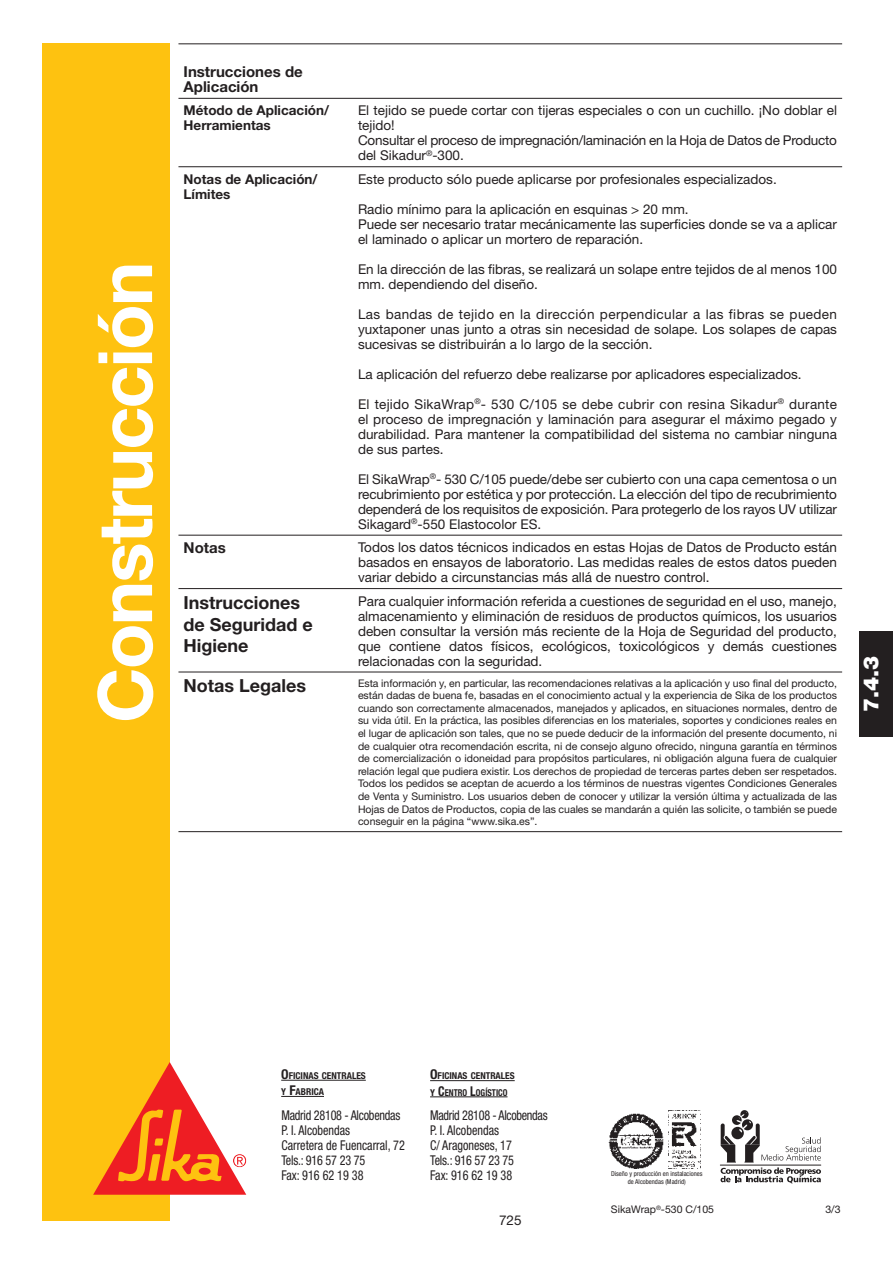
<style>
.page{position:relative;width:893px;height:1263px;background:#fff}
.page>*{position:absolute;margin:0;border:0;box-sizing:border-box;transform-origin:0 0}
.t1{font:700 75px "Helvetica Neue";letter-spacing:-.025em;color:#fff}
.t2{font:900 21px "Helvetica Neue";color:#fff}
.t3{font:700 18px/21.6px "Helvetica Neue";color:#231f20}
.t4{font:700 15px/15px "Helvetica Neue";color:#231f20}
.t5{font:13.5px/15px "Helvetica Neue";color:#231f20;text-align:justify}
.t6{font:condensed 13.5px/15px "Helvetica Neue";color:#231f20;scale:.9 1}
.t7{font:700 13.5px/15px "Helvetica Neue";color:#231f20}
.t8{font:10.5px/12.6px "Helvetica Neue";color:#231f20;text-align:justify}
.t9{font:700 condensed 9.45px/16.2px "Helvetica Neue";color:#231f20}
.t10{font:condensed 6.75px/7.5px "Helvetica Neue";color:#231f20;text-align:center}
.s1{font-size:13.5px}
</style>
<div class="page">
<svg style="left:720px;top:1110px;width:101px;height:73px"></svg>
<hr style="left:281px;top:1080px;width:85px;height:1px;background:#231f20">
<hr style="left:281px;top:1096px;width:43px;height:1px;background:#231f20">
<hr style="left:430px;top:1080px;width:84px;height:1px;background:#231f20">
<hr style="left:430px;top:1097px;width:77px;height:1px;background:#231f20">
<img style="left:608px;top:1113px;width:55px;height:55px">
<img style="left:668px;top:1110px;width:33px;height:59px">
<div style="left:42px;top:43px;width:128px;height:1177px;background:#fec210"></div>
<svg style="left:93px;top:1062px;width:153px;height:133px"></svg>
<hr style="left:178px;top:43px;width:664px;height:1px;background:#231f20">
<hr style="left:178px;top:98px;width:664px;height:1px;background:#231f20">
<hr style="left:178px;top:166px;width:664px;height:1px;background:#231f20">
<hr style="left:178px;top:535px;width:664px;height:1px;background:#231f20">
<hr style="left:178px;top:588px;width:664px;height:1px;background:#231f20">
<hr style="left:178px;top:672px;width:664px;height:1px;background:#231f20">
<hr style="left:178px;top:831px;width:175px;height:1px;background:#231f20">
<hr style="left:353px;top:831px;width:489px;height:1px;background:#231f20">
<div style="left:859px;top:632px;width:33px;height:105px;background:#231f20"></div>
<h1 class="t1" style="left:99px;top:723px;width:463px;rotate:-90deg">Construcción</h1>
<p class="t4" style="left:183px;top:66px;width:121px">Instrucciones de<br>Aplicación</p>
<p class="t7" style="left:183px;top:105px;width:147px">Método de Aplicación/<br>Herramientas</p>
<p class="t5" style="left:358px;top:105px;width:480px;text-align:left">El tejido se puede cortar con tijeras especiales o con un cuchillo. ¡No doblar el tejido!<br>Consultar el proceso de impregnación/laminación en la Hoja de Datos de Producto del Sikadur<sup>®</sup>-300.</p>
<p class="t7" style="left:183px;top:173px;width:135px">Notas de Aplicación/<br>Límites</p>
<p class="t5" style="left:358px;top:173px;width:420px">Este producto sólo puede aplicarse por profesionales especializados.</p>
<p class="t5" style="left:358px;top:203px;width:480px;text-align:left">Radio mínimo para la aplicación en esquinas &gt; 20 mm.<br>Puede ser necesario tratar mecánicamente las superficies donde se va a aplicar el laminado o aplicar un mortero de reparación.</p>
<p class="t5" style="left:358px;top:263px;width:480px">En la dirección de las fibras, se realizará un solape entre tejidos de al menos 100 mm. dependiendo del diseño.</p>
<p class="t5" style="left:358px;top:308px;width:480px">Las bandas de tejido en la dirección perpendicular a las fibras se pueden yuxtaponer unas junto a otras sin necesidad de solape. Los solapes de capas sucesivas se distribuirán a lo largo de la sección.</p>
<p class="t5" style="left:358px;top:368px;width:445px">La aplicación del refuerzo debe realizarse por aplicadores especializados.</p>
<p class="t5" style="left:358px;top:398px;width:480px">El tejido SikaWrap<sup>®</sup>- 530 C/105 se debe cubrir con resina Sikadur<sup>®</sup> durante el proceso de impregnación y laminación para asegurar el máximo pegado y durabilidad. Para mantener la compatibilidad del sistema no cambiar ninguna de sus partes.</p>
<p class="t5" style="left:358px;top:473px;width:480px">El SikaWrap<sup>®</sup>- 530 C/105 puede/debe ser cubierto con una capa cementosa o un recubrimiento por estética y por protección. La elección del tipo de recubrimiento dependerá de los requisitos de exposición. Para protegerlo de los rayos UV utilizar Sikagard<sup>®</sup>-550 Elastocolor ES.</p>
<p class="t4" style="left:183px;top:542px;width:44px">Notas</p>
<p class="t5" style="left:358px;top:542px;width:480px">Todos los datos técnicos indicados en estas Hojas de Datos de Producto están basados en ensayos de laboratorio. Las medidas reales de estos datos pueden variar debido a circunstancias más allá de nuestro control.</p>
<h3 class="t3" style="left:183px;top:594px;width:131px">Instrucciones de Seguridad e<br>Higiene</h3>
<p class="t5" style="left:358px;top:595px;width:480px">Para cualquier información referida a cuestiones de seguridad en el uso, manejo, almacenamiento y eliminación de residuos de productos químicos, los usuarios deben consultar la versión más reciente de la Hoja de Seguridad del producto, que contiene datos físicos, ecológicos, toxicológicos y demás cuestiones relacionadas con la seguridad.</p>
<h3 class="t3" style="left:183px;top:677px;width:124px">Notas Legales</h3>
<p class="t8" style="left:358px;top:678px;width:480px">Esta información y, en particular, las recomendaciones relativas a la aplicación y uso final del producto, están dadas de buena fe, basadas en el conocimiento actual y la experiencia de Sika de los productos cuando son correctamente almacenados, manejados y aplicados, en situaciones normales, dentro de su vida útil. En la práctica, las posibles diferencias en los materiales, soportes y condiciones reales en el lugar de aplicación son tales, que no se puede deducir de la información del presente documento, ni de cualquier otra recomendación escrita, ni de consejo alguno ofrecido, ninguna garantía en términos de comercialización o idoneidad para propósitos particulares, ni obligación alguna fuera de cualquier relación legal que pudiera existir. Los derechos de propiedad de terceras partes deben ser respetados.<br>Todos los pedidos se aceptan de acuerdo a los términos de nuestras vigentes Condiciones Generales de Venta y Suministro. Los usuarios deben de conocer y utilizar la versión última y actualizada de las Hojas de Datos de Productos, copia de las cuales se mandarán a quién las solicite, o también se puede conseguir en la página “www.sika.es”.</p>
<h2 class="t2" style="left:863px;top:712px;width:58px;rotate:-90deg">7.4.3</h2>
<p class="t9" style="left:281px;top:1069px;width:86px"><span class="s1">O</span>FICINAS CENTRALES<br>Y <span class="s1">F</span>ABRICA</p>
<p class="t9" style="left:430px;top:1069px;width:86px"><span class="s1">O</span>FICINAS CENTRALES<br>Y <span class="s1">C</span>ENTRO <span class="s1">L</span>OGÍSTICO</p>
<p class="t6" style="left:281px;top:1109px;width:139px">Madrid 28108 - Alcobendas<br>P. I. Alcobendas<br>Carretera de Fuencarral, 72<br>Tels.: 916 57 23 75<br>Fax: 916 62 19 38</p>
<p class="t6" style="left:430px;top:1109px;width:132px">Madrid 28108 - Alcobendas<br>P. I. Alcobendas<br>C/ Aragoneses, 17<br>Tels.: 916 57 23 75<br>Fax: 916 62 19 38</p>
<p class="t5" style="left:499px;top:1214px;width:24px">725</p>
<p class="t10" style="left:611px;top:1171px;width:93px">Diseño y producción en instalaciones de Alcobendas (Madrid)</p>
<p class="t8" style="left:611px;top:1205px;width:105px">SikaWrap<sup>®</sup>-530 C/105</p>
<p class="t8" style="left:825px;top:1205px;width:17px">3/3</p>
</div>
